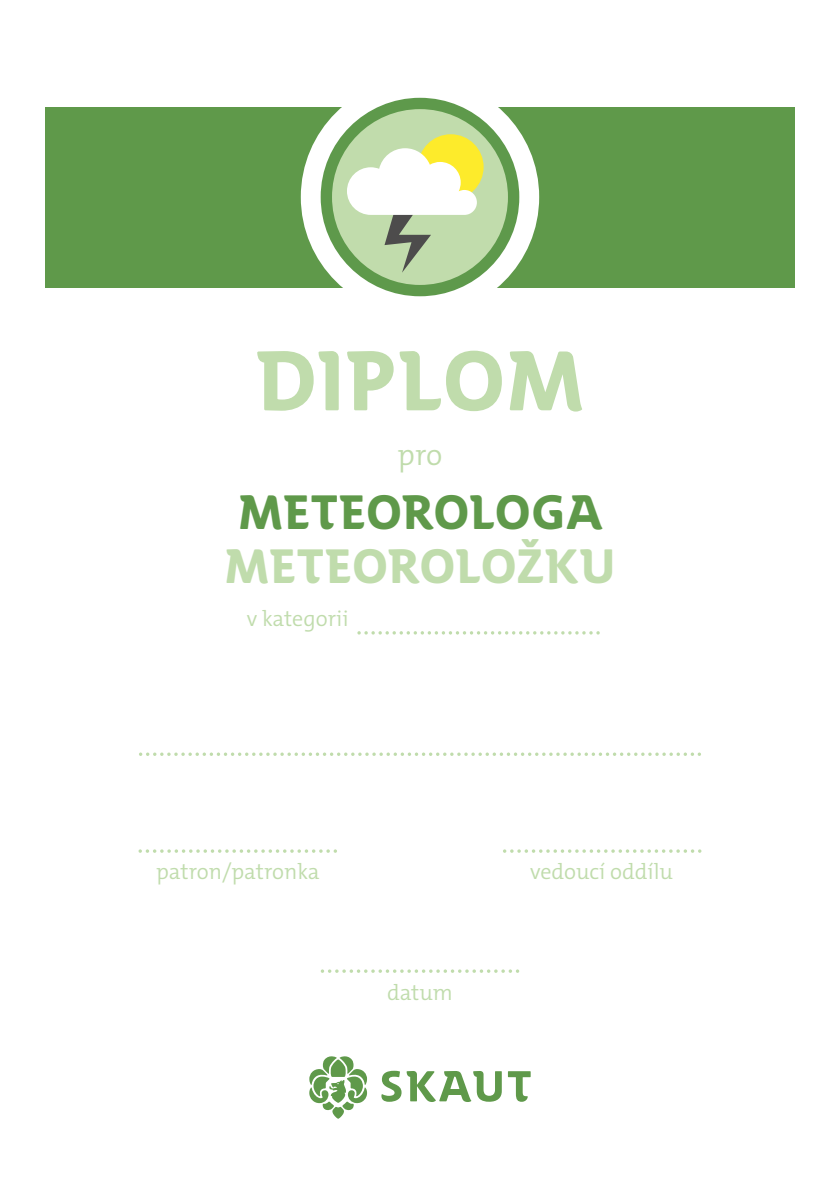
<style>
.page{position:relative;width:840px;height:1191px;background:#fff}
.page>*{position:absolute;margin:0;border:0;box-sizing:border-box;transform-origin:0 0}
.t1{font:700 84px "SKAUT";letter-spacing:-.01em;color:#c0dcac}
.odborka_dvou{font:700 48px/54px "SKAUT";letter-spacing:-.01em;color:#c0dcac}
.t2{font:300 30px "The Mix C5";color:#c0dcac}
.t3{font:300 22px "The Mix C5";color:#c0dcac}
.s1{color:#5f994a}
</style>
<div class="page">
<div style="left:45px;top:107px;width:749px;height:180px;background:#5f994a"></div>
<div style="left:300px;top:78px;width:239px;height:238px;background:#fff;border-radius:50%"></div>
<svg style="left:148px;top:752px;width:552px;height:4px"></svg>
<svg style="left:309px;top:1056px;width:58px;height:62px"></svg>
<svg style="left:507px;top:1071px;width:23px;height:30px"></svg>
<svg style="left:381px;top:1070px;width:120px;height:32px"></svg>
<svg style="left:147px;top:849px;width:189px;height:4px"></svg>
<svg style="left:511px;top:849px;width:189px;height:4px"></svg>
<svg style="left:329px;top:969px;width:189px;height:4px"></svg>
<div style="left:320px;top:98px;width:199px;height:198px;background:#5e994b;border-radius:50%"></div>
<div style="left:332px;top:109px;width:175px;height:176px;background:#c1dcac;border-radius:50%"></div>
<div style="left:418px;top:134px;width:65px;height:66px;background:#fdeb2b;border-radius:50%"></div>
<svg style="left:347px;top:148px;width:129px;height:125px"></svg>
<svg style="left:366px;top:631px;width:232px;height:3px"></svg>
<p class="t1" style="left:255px;top:330px;width:333px">DIPLOM</p>
<p class="t2" style="left:397px;top:435px;width:46px">pro</p>
<p class="odborka_dvou" style="left:223px;top:485px;width:394px"><span class="s1">METEOROLOGA<br></span>METEOROLOŽKU</p>
<p class="t3" style="left:247px;top:605px;width:103px">v kategorii</p>
<p class="t3" style="left:156px;top:858px;width:165px">patron/patronka</p>
<p class="t3" style="left:530px;top:858px;width:144px">vedoucí oddílu</p>
<p class="t3" style="left:387px;top:978px;width:67px">datum</p>
</div>
